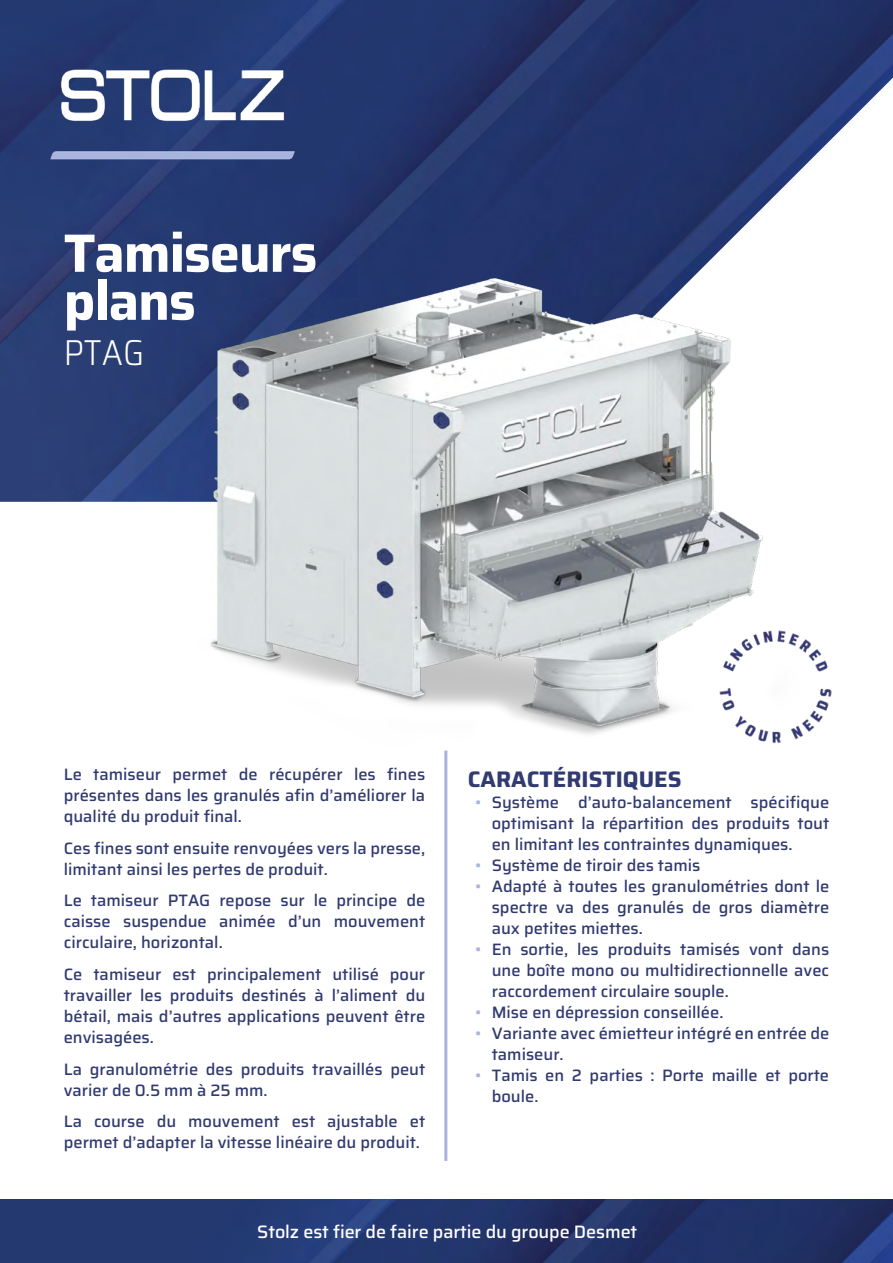
<style>
.page{position:relative;width:893px;height:1263px;background:#fff}
.page>*{position:absolute;margin:0;border:0;box-sizing:border-box;transform-origin:0 0}
.t1{font:700 54px/48px "Saira";letter-spacing:-.02em;color:#fff}
.t2{font:300 semi-condensed 36px "Saira";color:#fff}
.t3{font:700 22.5px "Saira";color:#313a71}
.t4{font:500 18px "Saira";letter-spacing:-.005em;color:#fff}
.t5{font:500 16.5px/21px "Saira";color:#313a71;text-align:justify}
.s1{color:#a9b4de}
</style>
<div class="page">
<img style="left:0;top:1199px;width:893px;height:64px">
<img style="left:0;top:0;width:893px;height:502px">
<img style="left:0;top:3px;width:358px;height:223px">
<hr style="left:444px;top:750px;width:3px;height:411px;background:#a9b4de">
<img style="left:43px;top:257px;width:850px;height:487px">
<h1 class="t1" style="left:64px;top:227px;width:255px">Tamiseurs plans</h1>
<h2 class="t2" style="left:64px;top:323px;width:82px">PTAG</h2>
<p class="t5" style="left:64px;top:763px;width:363px">Le tamiseur permet de récupérer les fines présentes dans les granulés afin d’améliorer la qualité du produit final.</p>
<p class="t5" style="left:64px;top:837px;width:363px">Ces fines sont ensuite renvoyées vers la presse, limitant ainsi les pertes de produit.</p>
<p class="t5" style="left:64px;top:889px;width:363px">Le tamiseur PTAG repose sur le principe de caisse suspendue animée d’un mouvement circulaire, horizontal.</p>
<p class="t5" style="left:64px;top:963px;width:363px">Ce tamiseur est principalement utilisé pour travailler les produits destinés à l’aliment du bétail, mais d’autres applications peuvent être envisagées.</p>
<p class="t5" style="left:64px;top:1058px;width:363px">La granulométrie des produits travaillés peut varier de 0.5 mm à 25 mm.</p>
<p class="t5" style="left:64px;top:1110px;width:363px">La course du mouvement est ajustable et permet d’adapter la vitesse linéaire du produit.</p>
<h3 class="t3" style="left:468px;top:760px;width:215px">CARACTÉRISTIQUES</h3>
<p class="t5" style="left:492px;top:791px;width:339px;text-indent:-16px"><span class="s1">•</span> Système d’auto-balancement spécifique optimisant la répartition des produits tout en limitant les contraintes dynamiques.</p>
<p class="t5" style="left:475px;top:854px;width:227px"><span class="s1">•</span> Système de tiroir des tamis</p>
<p class="t5" style="left:492px;top:875px;width:339px;text-indent:-16px"><span class="s1">•</span> Adapté à toutes les granulométries dont le spectre va des granulés de gros diamètre aux petites miettes.</p>
<p class="t5" style="left:492px;top:938px;width:339px;text-indent:-16px"><span class="s1">•</span> En sortie, les produits tamisés vont dans une boîte mono ou multidirectionnelle avec raccordement circulaire souple.</p>
<p class="t5" style="left:475px;top:1001px;width:250px"><span class="s1">•</span> Mise en dépression conseillée.</p>
<p class="t5" style="left:492px;top:1022px;width:339px;text-indent:-16px"><span class="s1">•</span> Variante avec émietteur intégré en entrée de tamiseur.</p>
<p class="t5" style="left:492px;top:1064px;width:339px;text-indent:-16px"><span class="s1">•</span> Tamis en 2 parties : Porte maille et porte boule.</p>
<p class="t4" style="left:257px;top:1217px;width:382px">Stolz est fier de faire partie du groupe Desmet</p>
</div>
